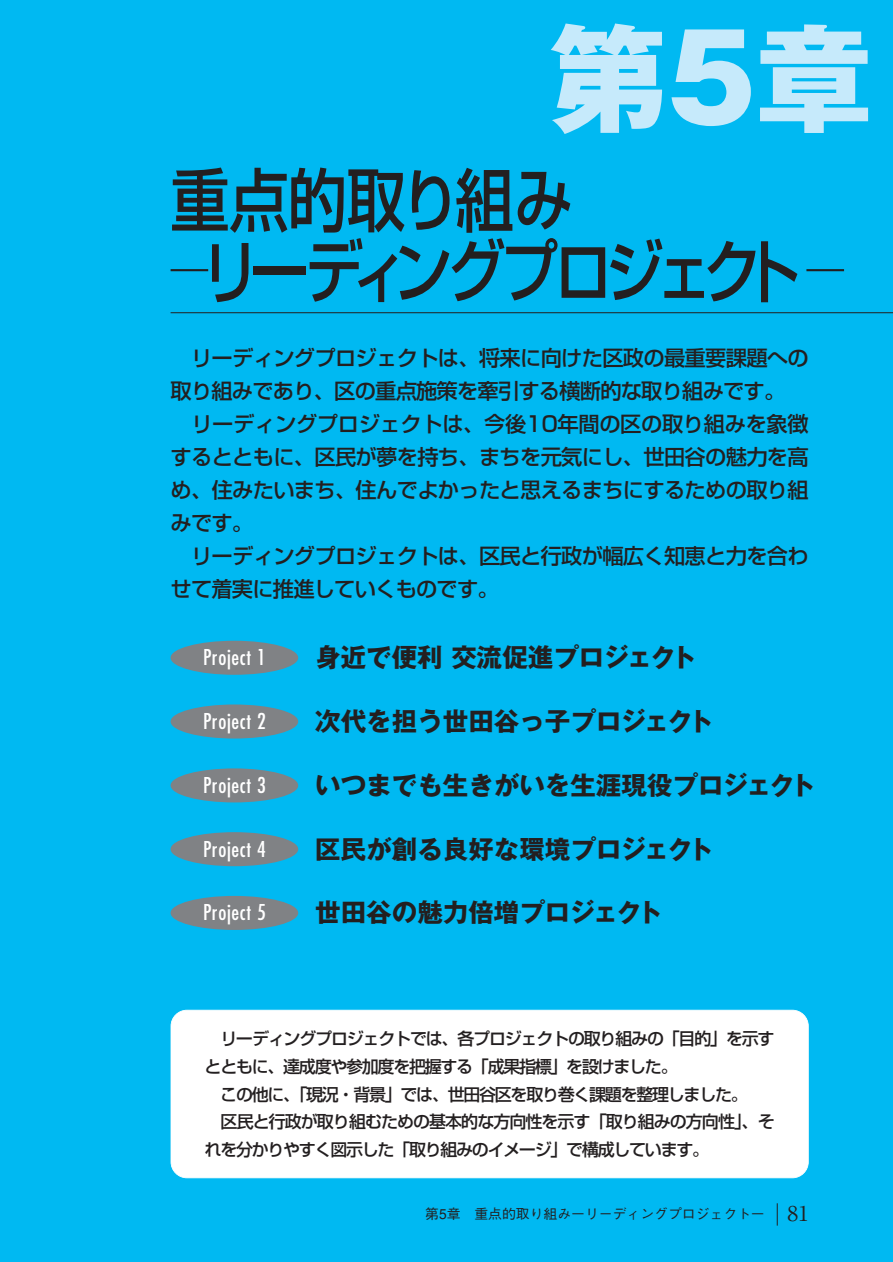
<style>
.page{position:relative;width:893px;height:1262px;background:#fff}
.page>*{position:absolute;margin:0;border:0;box-sizing:border-box;transform-origin:0 0}
.t1{font:116.85px "Gothic MB101 hea";color:#c6eafb}
.t2{font:500 69.15px/71.2px "Shin Go";letter-spacing:-.1em;color:#231f20;scale:.85 1}
.t3{font:700 25.5px "Gothic MB101";color:#231f20}
.t4{font:500 21.3px/33px "Shin Go";letter-spacing:-.035em;color:#231f20}
.t5{font:condensed 21.3px "Futura";letter-spacing:.035em;color:#fff}
.t6{font:500 16.95px "Shin Go";letter-spacing:-.075em;color:#231f20}
.t7{font:500 16.95px "Shin Go";letter-spacing:-.055em;color:#231f20}
.t8{font:500 13.8px "Gothic BBB";color:#231f20}
.s1{font-family:"Ryumin";font-weight:400;font-size:21.3px}
</style>
<div class="page">
<div style="left:0;top:0;width:892px;height:1261px;background:#00b9f2"></div>
<div style="left:170px;top:640px;width:128px;height:35px;background:#808285;border-radius:50%"></div>
<div style="left:170px;top:704px;width:128px;height:34px;background:#808285;border-radius:50%"></div>
<div style="left:170px;top:768px;width:128px;height:34px;background:#808285;border-radius:50%"></div>
<div style="left:170px;top:832px;width:128px;height:34px;background:#808285;border-radius:50%"></div>
<div style="left:170px;top:896px;width:128px;height:34px;background:#808285;border-radius:50%"></div>
<hr style="left:170px;top:312px;width:722px;height:1px;background:#231f20">
<div style="left:171px;top:1010px;width:637px;height:167px;background:#fff;border-radius:16px"></div>
<div style="left:170px;top:1009px;width:638px;height:169px;border:2px solid #fff;border-radius:16px"></div>
<hr style="left:170px;top:269px;width:38px;height:2px;background:#231f20">
<hr style="left:806px;top:269px;width:38px;height:2px;background:#231f20">
<svg style="left:777px;top:1203px;width:1px;height:22px"></svg>
<h1 class="t1" style="left:549px;top:36px;width:324px">第5章</h1>
<h2 class="t2" style="left:201px;top:172px;width:707px;text-indent:-30px">重点的取り組み<br>リーディングプロジェクト</h2>
<p class="t4" style="left:170px;top:344px;width:639px;text-indent:21px">リーディングプロジェクトは、将来に向けた区政の最重要課題への取り組みであり、区の重点施策を牽引する横断的な取り組みです。</p>
<p class="t4" style="left:170px;top:410px;width:639px;text-align:justify;text-indent:21px">リーディングプロジェクトは、今後10年間の区の取り組みを象徴するとともに、区民が夢を持ち、まちを元気にし、世田谷の魅力を高め、住みたいまち、住んでよかったと思えるまちにするための取り組みです。</p>
<p class="t4" style="left:170px;top:542px;width:639px;text-indent:21px">リーディングプロジェクトは、区民と行政が幅広く知恵と力を合わせて着実に推進していくものです。</p>
<p class="t5" style="left:203px;top:647px;width:64px">Project 1</p>
<p class="t5" style="left:203px;top:711px;width:64px">Project 2</p>
<p class="t5" style="left:203px;top:775px;width:64px">Project 3</p>
<p class="t5" style="left:203px;top:839px;width:64px">Project 4</p>
<p class="t5" style="left:203px;top:902px;width:64px">Project 5</p>
<p class="t3" style="left:315px;top:648px;width:383px">身近で便利交流促進プロジェクト</p>
<p class="t3" style="left:315px;top:711px;width:400px">次代を担う世田谷っ子プロジェクト</p>
<p class="t3" style="left:315px;top:775px;width:502px">いつまでも生きがいを生涯現役プロジェクト</p>
<p class="t3" style="left:315px;top:839px;width:400px">区民が創る良好な環境プロジェクト</p>
<p class="t3" style="left:315px;top:903px;width:349px">世田谷の魅力倍増プロジェクト</p>
<p class="t6" style="left:220px;top:1032px;width:555px">リーディングプロジェクトでは、各プロジェクトの取り組みの「目的」を示す</p>
<p class="t6" style="left:205px;top:1060px;width:474px">とともに、達成度や参加度を把握する「成果指標」を設けました。</p>
<p class="t6" style="left:220px;top:1087px;width:529px">この他に、「現況・背景」では、世田谷区を取り巻く課題を整理しました。</p>
<p class="t7" style="left:221px;top:1115px;width:555px">区民と行政が取り組むための基本的な方向性を示す「取り組みの方向性」、そ</p>
<p class="t6" style="left:205px;top:1143px;width:506px">れを分かりやすく図示した「取り組みのイメージ」で構成しています。</p>
<p class="t8" style="left:425px;top:1208px;width:385px">第5章　重点的取り組み－リーディングプロジェクト－ <span class="s1">81</span></p>
</div>
